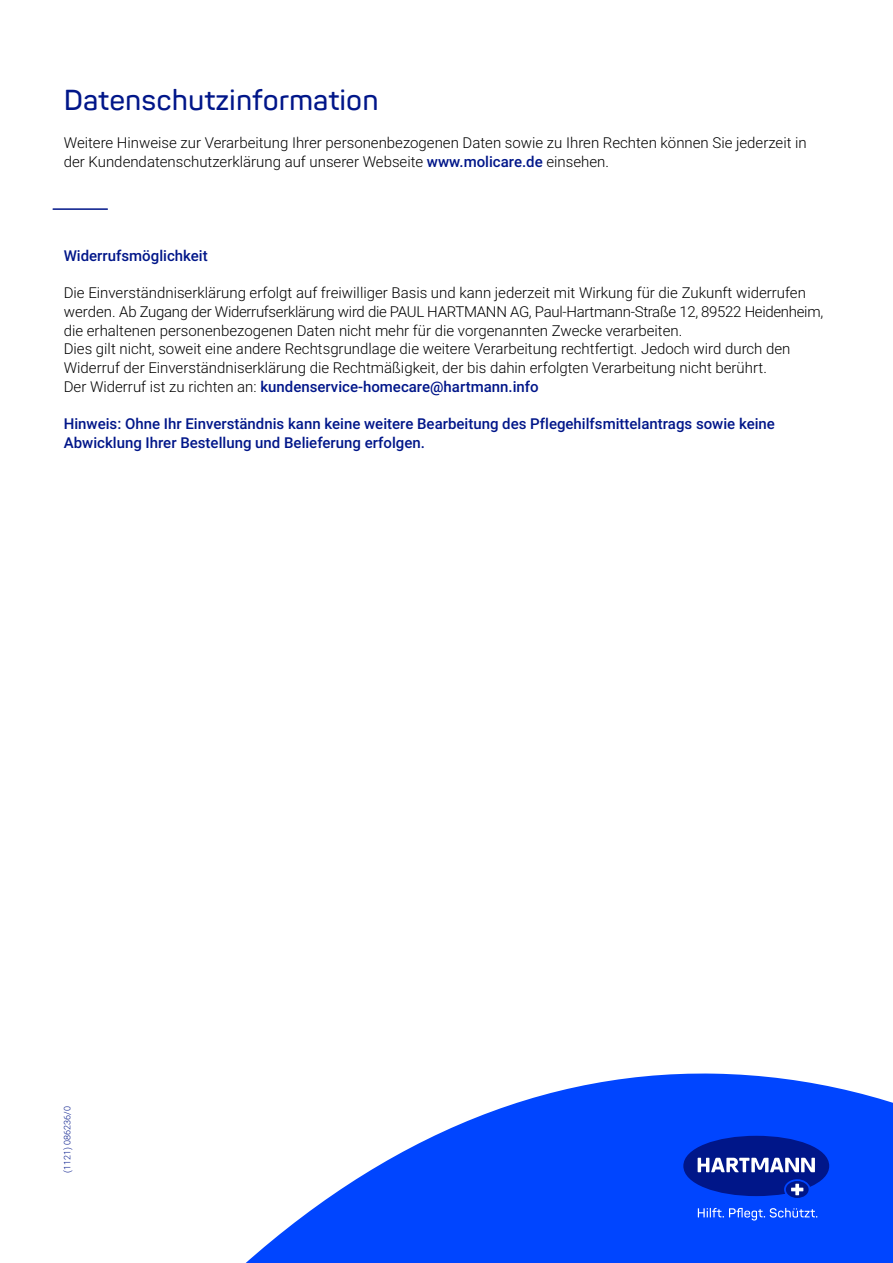
<style>
.page{position:relative;width:893px;height:1263px;background:#fff}
.page>*{position:absolute;margin:0;border:0;box-sizing:border-box;transform-origin:0 0}
.t1{font:600 28.5px "Panton";color:#001689}
.t2{font:300 15px/18.8px "Roboto";color:#000}
.t3{font:500 15px/18.8px "Roboto";color:#001689}
.t4{font:300 9px "Roboto";color:#001689}
.s1{font-weight:500;color:#001689}
</style>
<div class="page">
<hr style="left:53px;top:208px;width:54px;height:2px;background:#001689">
<svg style="left:246px;top:1073px;width:647px;height:190px;fill:#0045ff"></svg>
<svg style="left:786px;top:1181px;width:23px;height:17px"></svg>
<svg style="left:683px;top:1136px;width:146px;height:60px;background:#1d3aae"></svg>
<svg style="left:698px;top:1208px;width:119px;height:12px"></svg>
<h1 class="t1" style="left:64px;top:83px;width:316px">Datenschutzinformation</h1>
<p class="t2" style="left:64px;top:133px;width:744px">Weitere Hinweise zur Verarbeitung Ihrer personenbezogenen Daten sowie zu Ihren Rechten können Sie jederzeit in der Kundendatenschutzerklärung auf unserer Webseite <span class="s1">www.molicare.de</span> einsehen.</p>
<p class="t3" style="left:64px;top:245px;width:145px">Widerrufsmöglichkeit</p>
<p class="t2" style="left:64px;top:283px;width:761px">Die Einverständniserklärung erfolgt auf freiwilliger Basis und kann jederzeit mit Wirkung für die Zukunft widerrufen werden. Ab Zugang der Widerrufserklärung wird die PAUL HARTMANN AG, Paul-Hartmann-Straße 12, 89522 Heidenheim, die erhaltenen personenbezogenen Daten nicht mehr für die vorgenannten Zwecke verarbeiten.<br>Dies gilt nicht, soweit eine andere Rechtsgrundlage die weitere Verarbeitung rechtfertigt. Jedoch wird durch den Widerruf der Einverständniserklärung die Rechtmäßigkeit, der bis dahin erfolgten Verarbeitung nicht berührt.<br>Der Widerruf ist zu richten an: <span class="s1">kundenservice-homecare@hartmann.info</span></p>
<p class="t3" style="left:64px;top:414px;width:713px">Hinweis: Ohne Ihr Einverständnis kann keine weitere Bearbeitung des Pflegehilfsmittelantrags sowie keine<br>Abwicklung Ihrer Bestellung und Belieferung erfolgen.</p>
<p class="t4" style="left:61px;top:1173px;width:68px;rotate:-90deg">(1121) 086236/0</p>
</div>
